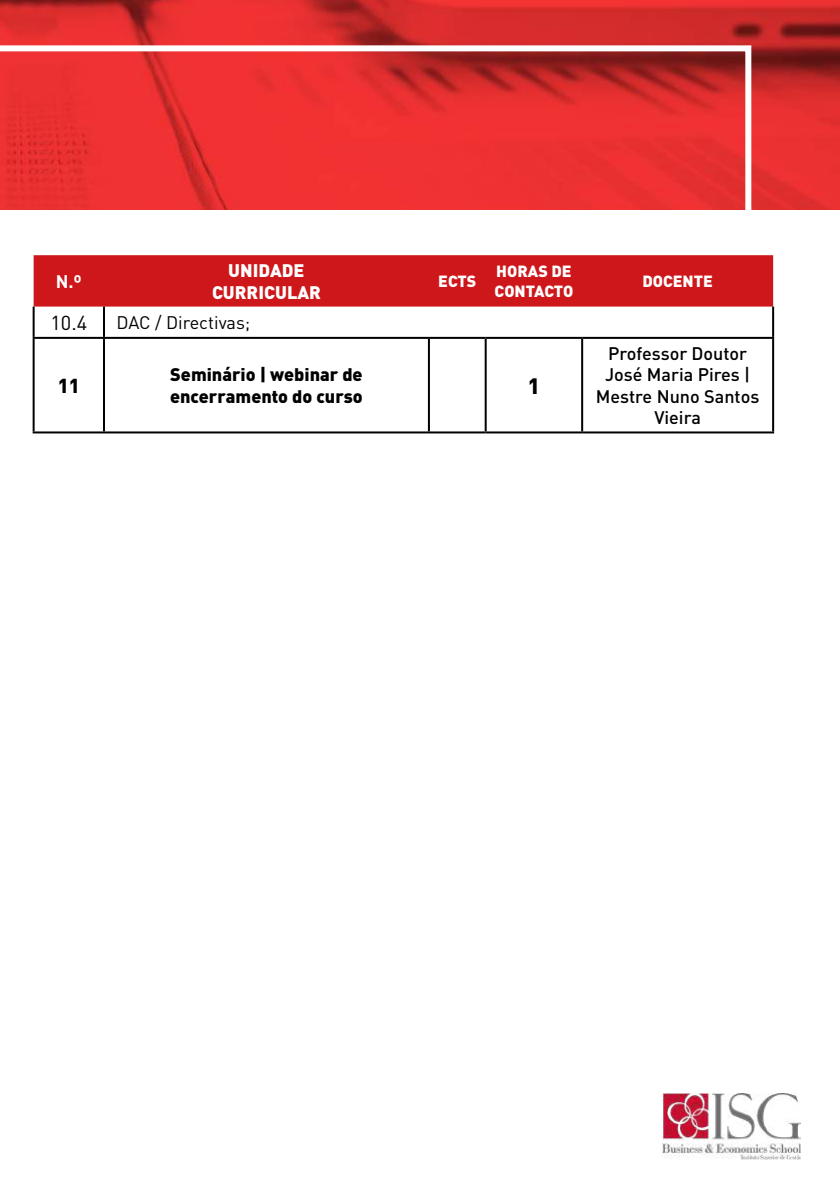
<style>
.page{position:relative;width:840px;height:1191px;background:#fff}
.page>*{position:absolute;margin:0;border:0;box-sizing:border-box;transform-origin:0 0}
.t1{font:900 22px "DIN Pro";color:#000}
.t2{font:20px "DIN Pro";color:#000}
.t3{font:900 20px "DIN Pro";color:#000}
.t4{font:500 18px/21.6px "DIN Pro";color:#000;text-align:center}
.t5{font:900 18px/21.6px "DIN Pro";color:#000}
.t6{font:900 18px/21.6px "DIN Pro";color:#fff;text-align:center}
.t7{font:18px "DIN Pro";color:#000}
.t8{font:700 18px "DIN Pro";color:#fff}
.t9{font:900 16px/20px "DIN Pro";color:#fff}
</style>
<div class="page">
<img style="left:0;top:0;width:839px;height:210px">
<svg style="left:0;top:45px;width:750px;height:165px;background:#e53637"></svg>
<div style="left:34px;top:255px;width:738px;height:51px;background:#cd171a"></div>
<hr style="left:33px;top:306px;width:2px;height:31px;background:#000">
<hr style="left:103px;top:306px;width:2px;height:31px;background:#000">
<hr style="left:771px;top:306px;width:2px;height:31px;background:#000">
<hr style="left:33px;top:337px;width:71px;height:2px;background:#000">
<hr style="left:33px;top:339px;width:2px;height:92px;background:#000">
<hr style="left:104px;top:337px;width:324px;height:2px;background:#000">
<hr style="left:103px;top:339px;width:2px;height:92px;background:#000">
<hr style="left:428px;top:337px;width:57px;height:2px;background:#000">
<hr style="left:427px;top:339px;width:2px;height:92px;background:#000">
<hr style="left:485px;top:337px;width:97px;height:2px;background:#000">
<hr style="left:484px;top:339px;width:2px;height:92px;background:#000">
<hr style="left:582px;top:337px;width:191px;height:2px;background:#000">
<hr style="left:581px;top:339px;width:2px;height:92px;background:#000">
<hr style="left:771px;top:339px;width:2px;height:92px;background:#000">
<hr style="left:33px;top:431px;width:71px;height:2px;background:#000">
<hr style="left:104px;top:431px;width:324px;height:2px;background:#000">
<hr style="left:428px;top:431px;width:57px;height:2px;background:#000">
<hr style="left:485px;top:431px;width:97px;height:2px;background:#000">
<hr style="left:582px;top:431px;width:191px;height:2px;background:#000">
<img style="left:662px;top:1093px;width:138px;height:66px">
<p class="t8" style="left:56px;top:269px;width:28px">N.º</p>
<p class="t6" style="left:212px;top:259px;width:110px">UNIDADE<br>CURRICULAR</p>
<p class="t9" style="left:438px;top:270px;width:39px">ECTS</p>
<p class="t9" style="left:494px;top:260px;width:80px">HORAS DE<br>CONTACTO</p>
<p class="t9" style="left:642px;top:270px;width:72px">DOCENTE</p>
<p class="t2" style="left:50px;top:309px;width:38px">10.4</p>
<p class="t7" style="left:116px;top:310px;width:135px">DAC / Directivas;</p>
<p class="t3" style="left:58px;top:372px;width:24px">11</p>
<p class="t5" style="left:170px;top:363px;width:194px">Seminário | webinar de encerramento do curso</p>
<p class="t1" style="left:527px;top:371px;width:14px">1</p>
<p class="t4" style="left:595px;top:341px;width:165px">Professor Doutor<br>José Maria Pires |<br>Mestre Nuno Santos<br>Vieira</p>
</div>
